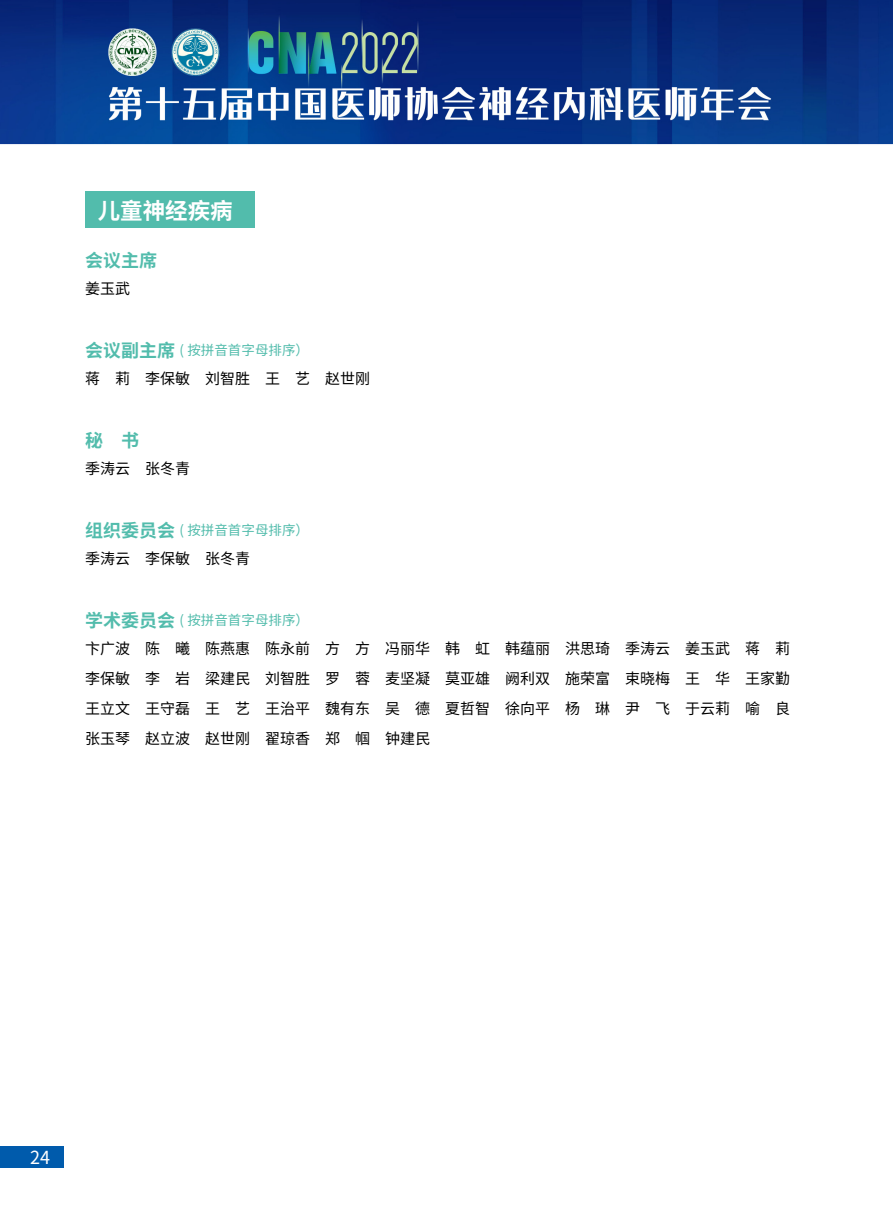
<style>
.page{position:relative;width:893px;height:1212px;background:#fff}
.page>*{position:absolute;margin:0;border:0;box-sizing:border-box;transform-origin:0 0}
.t1{font:700 22.5px "Source Han Sans CN";color:#fff}
.t2{font:700 18px "Source Han Sans CN";color:#52bcac}
.t3{font:18px "Source Han Sans CN";color:#fff}
.t4{font:15px/30px "Source Han Sans CN";color:#000;text-align:justify}
.t5{font:13.5px "Source Han Sans CN";color:#52bcac}
.s1{font-weight:700;font-size:18px}
</style>
<div class="page">
<img style="left:0;top:0;width:893px;height:228px">
<div style="left:0;top:1146px;width:64px;height:22px;background:#005bac"></div>
<div style="left:85px;top:191px;width:170px;height:36px;background:#52bcac"></div>
<h1 class="t1" style="left:98px;top:198px;width:137px">儿童神经疾病</h1>
<p class="t2" style="left:85px;top:250px;width:73px">会议主席</p>
<p class="t4" style="left:85px;top:274px;width:46px">姜玉武</p>
<p class="t5" style="left:85px;top:342px;width:225px"><span class="s1">会议副主席</span> ( 按拼音首字母排序）</p>
<p class="t4" style="left:85px;top:364px;width:286px">蒋 莉 李保敏 刘智胜 王 艺 赵世刚</p>
<p class="t2" style="left:85px;top:430px;width:55px">秘 书</p>
<p class="t4" style="left:85px;top:454px;width:106px">季涛云 张冬青</p>
<p class="t5" style="left:85px;top:522px;width:225px"><span class="s1">组织委员会</span> ( 按拼音首字母排序）</p>
<p class="t4" style="left:85px;top:544px;width:166px">季涛云 李保敏 张冬青</p>
<p class="t5" style="left:85px;top:612px;width:225px"><span class="s1">学术委员会</span> ( 按拼音首字母排序）</p>
<p class="t4" style="left:85px;top:634px;width:706px">卞广波 陈 曦 陈燕惠 陈永前 方 方 冯丽华 韩 虹 韩蕴丽 洪思琦 季涛云 姜玉武 蒋 莉李保敏 李 岩 梁建民 刘智胜 罗 蓉 麦坚凝 莫亚雄 阙利双 施荣富 束晓梅 王 华 王家勤王立文王守磊王艺王治平魏有东吴德夏哲智徐向平杨琳尹飞于云莉喻良张玉琴 赵立波 赵世刚 翟琼香 郑 帼 钟建民</p>
<p class="t3" style="left:30px;top:1147px;width:21px">24</p>
</div>
